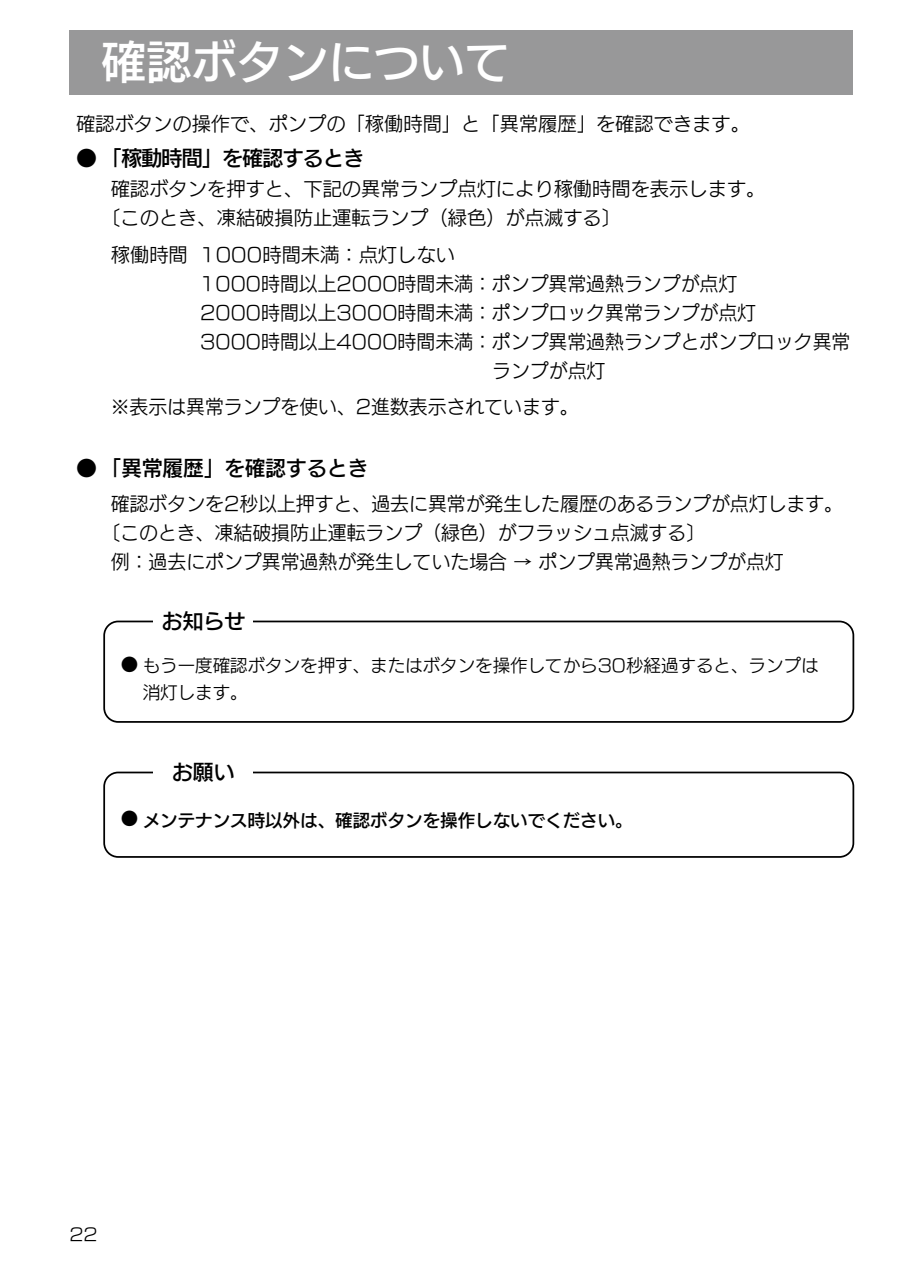
<style>
.page{position:relative;width:903px;height:1275px;background:#fff}
.page>*{position:absolute;margin:0;border:0;box-sizing:border-box;transform-origin:0 0}
.t1{font:45.5px "New Rodin Pro DB";color:#fff}
.t2{font:21px "New Rodin Pro DB";color:#000}
.t3{font:21px "New Rodin Pro DB";letter-spacing:-.04em;color:#000}
.t4{font:19.25px/28.9px "New Rodin Pro M";color:#000}
.t5{font:17.5px/26.2px "New Rodin Pro M";color:#000}
.t6{font:17.5px "New Rodin Pro DB";color:#000}
.t7{font:17.32px "New Rodin Pro M";color:#000}
.s1{font-family:"New Rodin Pro M"}
</style>
<div class="page">
<div style="left:69px;top:30px;width:783px;height:65px;background:#989899"></div>
<div style="left:103px;top:772px;width:751px;height:86px;border:2px solid #000;border-radius:14px"></div>
<div style="left:154px;top:758px;width:99px;height:29px;background:#fff"></div>
<div style="left:103px;top:621px;width:751px;height:102px;border:2px solid #000;border-radius:14px"></div>
<div style="left:154px;top:607px;width:99px;height:29px;background:#fff"></div>
<p class="t1" style="left:101px;top:23px;width:411px">確認ボタンについて</p>
<p class="t4" style="left:76px;top:107px;width:675px">確認ボタンの操作で、ポンプの「稼働時間」と「異常履歴」を確認できます。</p>
<p class="t3" style="left:76px;top:140px;width:290px">● 「稼動時間」を確認するとき</p>
<p class="t4" style="left:101px;top:173px;width:666px;text-indent:10px">確認ボタンを押すと、下記の異常ランプ点灯により稼働時間を表示します。〔このとき、凍結破損防止運転ランプ（緑色）が点滅する〕</p>
<p class="t4" style="left:111px;top:239px;width:345px">稼働時間 1000時間未満：点灯しない</p>
<p class="t4" style="left:200px;top:268px;width:538px">1000時間以上2000時間未満：ポンプ異常過熱ランプが点灯</p>
<p class="t4" style="left:200px;top:296px;width:557px">2000時間以上3000時間未満：ポンプロック異常ランプが点灯</p>
<p class="t4" style="left:200px;top:325px;width:652px">3000時間以上4000時間未満：ポンプ異常過熱ランプとポンプロック異常</p>
<p class="t4" style="left:492px;top:354px;width:115px">ランプが点灯</p>
<p class="t4" style="left:111px;top:391px;width:469px">※表示は異常ランプを使い、2進数表示されています。</p>
<p class="t2" style="left:76px;top:450px;width:294px">● 「異常履歴」を確認するとき</p>
<p class="t4" style="left:111px;top:487px;width:734px">確認ボタンを2秒以上押すと、過去に異常が発生した履歴のあるランプが点灯します。</p>
<p class="t4" style="left:101px;top:516px;width:605px">〔このとき、凍結破損防止運転ランプ（緑色）がフラッシュ点滅する〕</p>
<p class="t4" style="left:111px;top:545px;width:674px">例：過去にポンプ異常過熱が発生していた場合 → ポンプ異常過熱ランプが点灯</p>
<p class="t2" style="left:161px;top:603px;width:85px">お知らせ</p>
<p class="t5" style="left:143px;top:651px;width:677px;text-indent:-22px">● もう一度確認ボタンを押す、またはボタンを操作してから30秒経過すると、ランプは消灯します。</p>
<p class="t2" style="left:172px;top:754px;width:64px">お願い</p>
<p class="t6" style="left:121px;top:805px;width:513px"><span class="s1">●</span> メンテナンス時以外は、確認ボタンを操作しないでください。</p>
<p class="t7" style="left:69px;top:1219px;width:30px">22</p>
</div>
